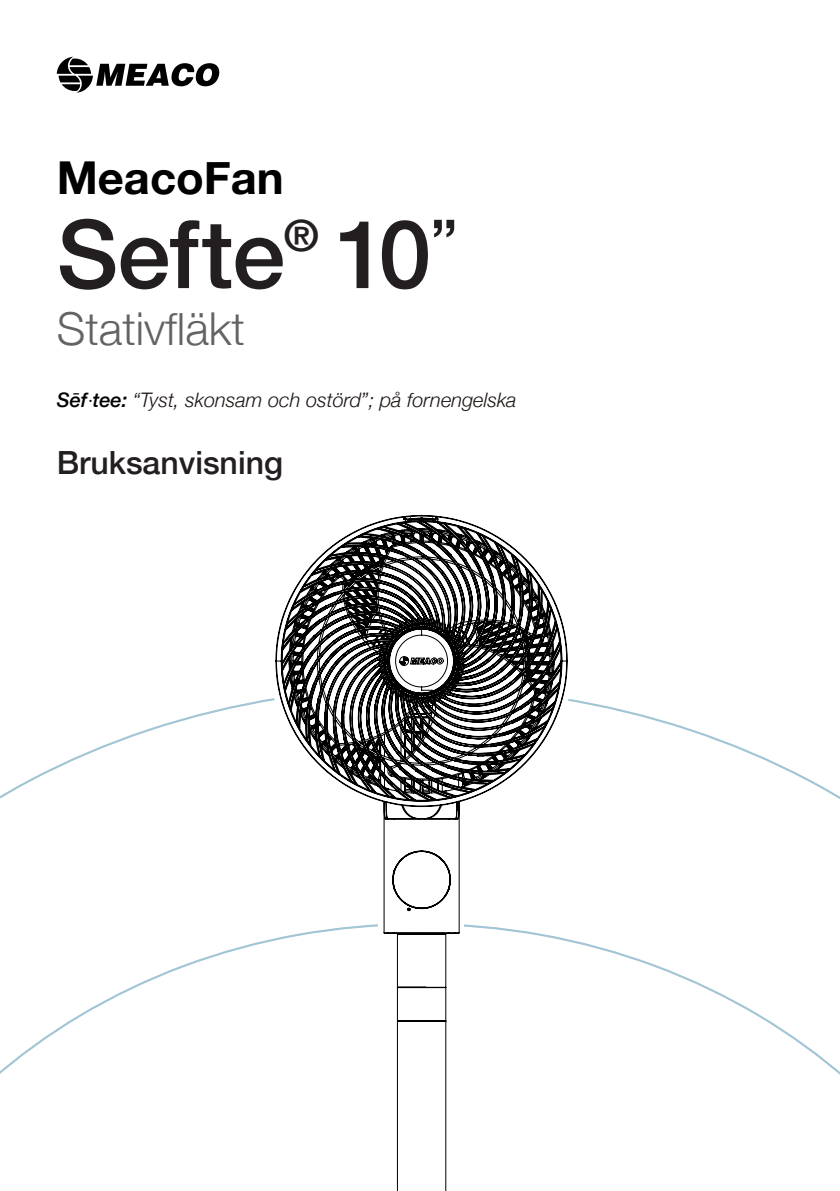
<style>
.page{position:relative;width:840px;height:1191px;background:#fff}
.page>*{position:absolute;margin:0;border:0;box-sizing:border-box;transform-origin:0 0}
.t1{font:500 95px "Helvetica Neue";letter-spacing:-.01em;color:#231f20}
.t2{font:300 45.4px "Helvetica Neue";color:#636366}
.t3{font:700 45.4px "Helvetica Neue";color:#000}
.t4{font:500 32px "Helvetica Neue";color:#231f20}
.t5{font:italic 300 20px "Helvetica Neue";color:#1b1513}
.s1{font-weight:500;color:#000}
</style>
<div class="page">
<svg style="left:57px;top:57px;width:163px;height:36px"></svg>
<svg style="left:0;top:942px;width:839px;height:132px"></svg>
<svg style="left:0;top:701px;width:839px;height:98px"></svg>
<svg style="left:257px;top:515px;width:325px;height:676px"></svg>
<p class="t3" style="left:57px;top:142px;width:228px">MeacoFan</p>
<p class="t1" style="left:57px;top:178px;width:402px">Sefte<sup>®</sup> 10<sup>”</sup></p>
<p class="t2" style="left:57px;top:292px;width:190px">Stativfläkt</p>
<p class="t5" style="left:57px;top:384px;width:461px"><span class="s1">Sēf</span> <sup>•</sup><span class="s1">tee:</span> “Tyst, skonsam och ostörd”; på fornengelska</p>
<p class="t4" style="left:57px;top:437px;width:228px">Bruksanvisning</p>
</div>
